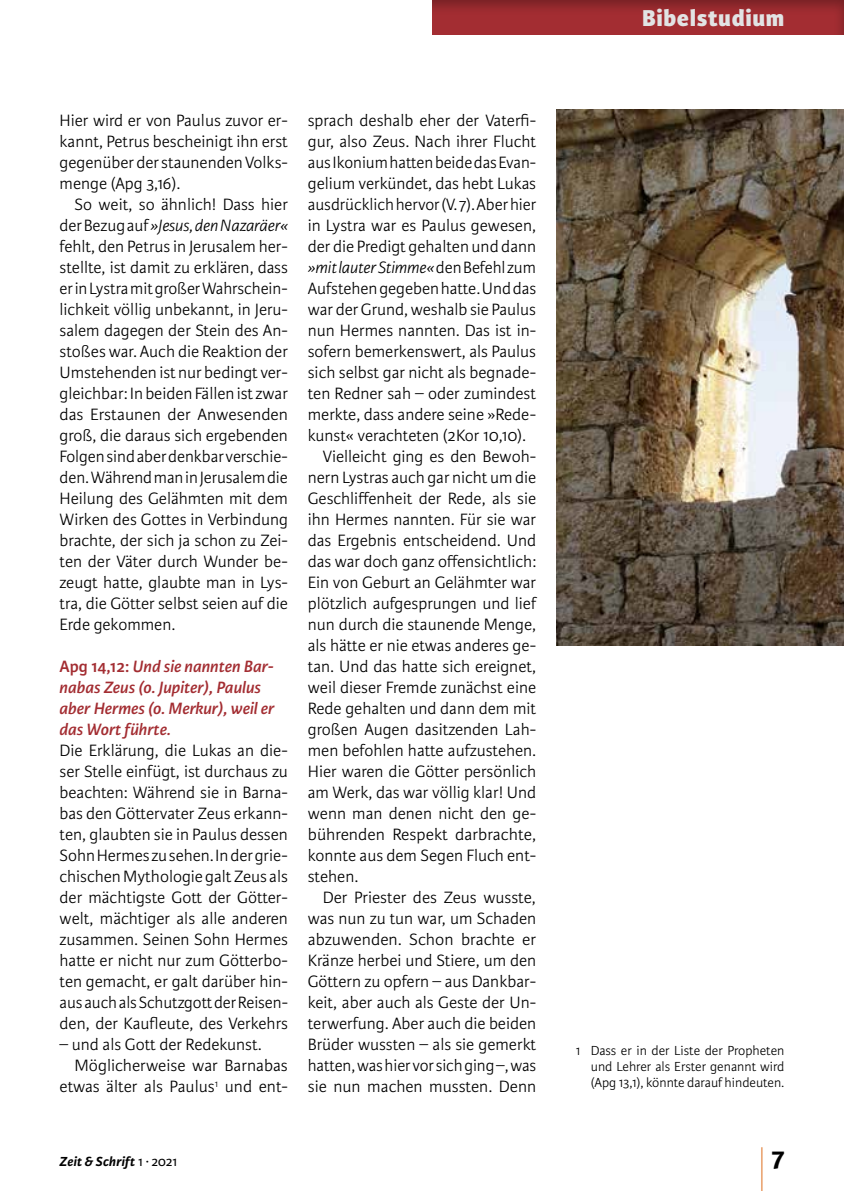
<style>
.page{position:relative;width:844px;height:1191px;background:#fff}
.page>*{position:absolute;margin:0;border:0;box-sizing:border-box;transform-origin:0 0}
.t1{font:300 59.5px "Karmina Sans Basic";color:#df7427;scale:.29 1}
.t2{font:700 28px "Karmina Sans Basic";color:#000}
.t3{font:800 24.5px "Karmina Sans Basic";letter-spacing:.03em;color:#e2e3e4}
.t4{font:300 17.5px/21px "Karmina Sans Basic";color:#000;text-align:justify}
.t5{font:italic 600 17.5px/21px "Karmina Sans Basic";color:#a32d32}
.t6{font:italic 300 17.5px "Karmina Sans Basic";color:#000}
.t7{font:300 14px/16.1px "Karmina Sans Basic";color:#000;text-align:justify}
.t8{font:italic 700 14px "Karmina Sans Basic";letter-spacing:.015em;color:#000}
.s1{font-style:italic}
.s2{font-style:normal}
.s3{font-weight:400;font-style:normal}
</style>
<div class="page">
<div style="left:430px;top:0;width:413px;height:35px;background:#000;opacity:.3"></div>
<img style="left:556px;top:109px;width:287px;height:536px">
<p class="t4" style="left:60px;top:110px;width:230px">Hier wird er von Paulus zuvor er&shy;kannt, Petrus bescheinigt ihn erst gegenüber der staunenden Volks&shy;menge (Apg 3,16).</p>
<p class="t4" style="left:60px;top:194px;width:230px;text-indent:15px">So weit, so ähnlich! Dass hier der Bezug auf <span class="s1">»Jesus, den Nazaräer« </span>fehlt, den Petrus in Jerusalem her&shy;stellte, ist damit zu erklären, dass er in Lystra mit großer Wahrschein&shy;lichkeit völlig unbekannt, in Jeru&shy;salem dagegen der Stein des An&shy;stoßes war. Auch die Reaktion der Umstehenden ist nur bedingt ver&shy;gleichbar: In beiden Fällen ist zwar das Erstaunen der Anwesenden groß, die daraus sich ergebenden Folgen sind aber denkbar verschie&shy;den. Während man in Jerusalem die Heilung des Gelähmten mit dem Wirken des Gottes in Verbindung brachte, der sich ja schon zu Zei&shy;ten der Väter durch Wunder be&shy;zeugt hatte, glaubte man in Lys&shy;tra, die Götter selbst seien auf die Erde gekommen.</p>
<p class="t5" style="left:60px;top:656px;width:216px"><span class="s2">Apg 14,12:</span> Und sie nannten Bar&shy;nabas Zeus (o. Jupiter), Paulus aber Hermes (o. Merkur), weil er das Wort führte.</p>
<p class="t4" style="left:60px;top:740px;width:230px">Die Erklärung, die Lukas an die&shy;ser Stelle einfügt, ist durchaus zu beachten: Während sie in Barna&shy;bas den Göttervater Zeus erkann&shy;ten, glaubten sie in Paulus dessen Sohn Hermes zu sehen. In der grie&shy;chischen Mythologie galt Zeus als der mächtigste Gott der Götter&shy;welt, mächtiger als alle anderen zusammen. Seinen Sohn Hermes hatte er nicht nur zum Götterbo&shy;ten gemacht, er galt darüber hin&shy;aus auch als Schutzgott der Reisen&shy;den, der Kaufleute, des Verkehrs</p>
<p class="t4" style="left:60px;top:1034px;width:203px">– und als Gott der Redekunst.</p>
<p class="t4" style="left:74px;top:1055px;width:215px">Möglicherweise war Barnabas</p>
<p class="t4" style="left:60px;top:1076px;width:230px">etwas älter als Paulus<sup>1</sup> und ent-</p>
<p class="t4" style="left:308px;top:110px;width:230px">sprach deshalb eher der Vaterfi-</p>
<p class="t4" style="left:308px;top:131px;width:230px">gur, also Zeus. Nach ihrer Flucht</p>
<p class="t4" style="left:308px;top:152px;width:230px">aus Ikonium hatten beide das Evan-</p>
<p class="t4" style="left:308px;top:173px;width:230px">gelium verkündet, das hebt Lukas</p>
<p class="t4" style="left:308px;top:194px;width:230px">ausdrücklich hervor (V. 7). Aber hier</p>
<p class="t4" style="left:308px;top:215px;width:230px">in Lystra war es Paulus gewesen,</p>
<p class="t4" style="left:308px;top:236px;width:230px">der die Predigt gehalten und dann</p>
<p class="t6" style="left:308px;top:258px;width:230px">»mit lauter Stimme« <span class="s2">den Befehl zum</span></p>
<p class="t4" style="left:308px;top:278px;width:230px">Aufstehen gegeben hatte. Und das</p>
<p class="t4" style="left:308px;top:299px;width:230px">war der Grund, weshalb sie Paulus</p>
<p class="t4" style="left:308px;top:320px;width:230px">nun Hermes nannten. Das ist in-</p>
<p class="t4" style="left:308px;top:341px;width:230px">sofern bemerkenswert, als Paulus</p>
<p class="t4" style="left:308px;top:362px;width:230px">sich selbst gar nicht als begnade-</p>
<p class="t4" style="left:308px;top:383px;width:230px">ten Redner sah – oder zumindest</p>
<p class="t4" style="left:308px;top:404px;width:230px">merkte, dass andere seine »Rede-</p>
<p class="t4" style="left:308px;top:425px;width:219px">kunst« verachteten (2Kor 10,10).</p>
<p class="t4" style="left:322px;top:446px;width:215px">Vielleicht ging es den Bewoh-</p>
<p class="t4" style="left:308px;top:467px;width:230px">nern Lystras auch gar nicht um die</p>
<p class="t4" style="left:308px;top:488px;width:230px">Geschliffenheit der Rede, als sie</p>
<p class="t4" style="left:308px;top:509px;width:230px">ihn Hermes nannten. Für sie war</p>
<p class="t4" style="left:308px;top:530px;width:230px">das Ergebnis entscheidend. Und</p>
<p class="t4" style="left:308px;top:551px;width:230px">das war doch ganz offensichtlich:</p>
<p class="t4" style="left:308px;top:572px;width:230px">Ein von Geburt an Gelähmter war</p>
<p class="t4" style="left:308px;top:593px;width:230px">plötzlich aufgesprungen und lief</p>
<p class="t4" style="left:308px;top:614px;width:230px">nun durch die staunende Menge,</p>
<p class="t4" style="left:308px;top:635px;width:230px">als hätte er nie etwas anderes ge-</p>
<p class="t4" style="left:308px;top:656px;width:230px">tan. Und das hatte sich ereignet,</p>
<p class="t4" style="left:308px;top:677px;width:230px">weil dieser Fremde zunächst eine</p>
<p class="t4" style="left:308px;top:698px;width:230px">Rede gehalten und dann dem mit</p>
<p class="t4" style="left:308px;top:719px;width:230px">großen Augen dasitzenden Lah-</p>
<p class="t4" style="left:308px;top:740px;width:230px">men befohlen hatte aufzustehen.</p>
<p class="t4" style="left:308px;top:761px;width:230px">Hier waren die Götter persönlich</p>
<p class="t4" style="left:308px;top:782px;width:230px">am Werk, das war völlig klar! Und</p>
<p class="t4" style="left:308px;top:803px;width:230px">wenn man denen nicht den ge-</p>
<p class="t4" style="left:308px;top:824px;width:230px">bührenden Respekt darbrachte,</p>
<p class="t4" style="left:308px;top:845px;width:230px">konnte aus dem Segen Fluch ent-</p>
<p class="t4" style="left:308px;top:866px;width:52px">stehen.</p>
<p class="t4" style="left:322px;top:887px;width:215px">Der Priester des Zeus wusste,</p>
<p class="t4" style="left:308px;top:908px;width:230px">was nun zu tun war, um Schaden</p>
<p class="t4" style="left:308px;top:929px;width:230px">abzuwenden. Schon brachte er</p>
<p class="t4" style="left:308px;top:950px;width:230px">Kränze herbei und Stiere, um den</p>
<p class="t4" style="left:308px;top:971px;width:230px">Göttern zu opfern – aus Dankbar-</p>
<p class="t4" style="left:308px;top:992px;width:230px">keit, aber auch als Geste der Un-</p>
<p class="t4" style="left:308px;top:1013px;width:230px">terwerfung. Aber auch die beiden</p>
<p class="t4" style="left:308px;top:1034px;width:230px">Brüder wussten – als sie gemerkt</p>
<p class="t4" style="left:308px;top:1055px;width:230px">hatten, was hier vor sich ging–, was</p>
<p class="t4" style="left:308px;top:1076px;width:230px">sie nun machen mussten. Denn</p>
<h3 class="t3" style="left:642px;top:4px;width:144px">Bibelstudium</h3>
<p class="t7" style="left:590px;top:1042px;width:195px;text-indent:-15px">1 Dass er in der Liste der Propheten und Lehrer als Erster genannt wird (Apg 13,1), könnte darauf hindeuten.</p>
<h1 class="t1" style="left:759px;top:1140px;width:17px">|</h1>
<p class="t8" style="left:60px;top:1153px;width:119px">Zeit &amp; Schrift <span class="s3">1 ∙ 2021</span></p>
<h2 class="t2" style="left:771px;top:1141px;width:14px">7</h2>
</div>
